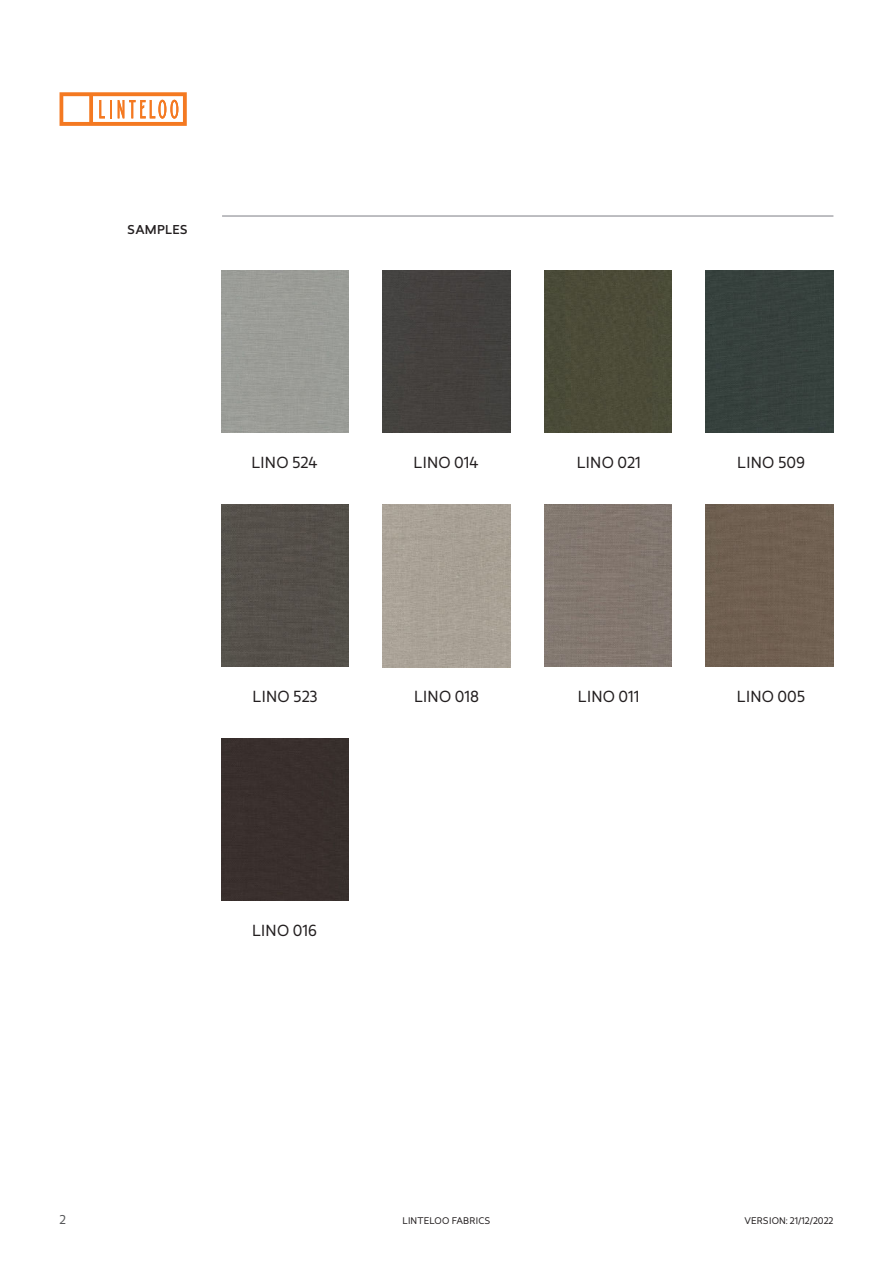
<style>
.page{position:relative;width:893px;height:1263px;background:#fff}
.page>*{position:absolute;margin:0;border:0;box-sizing:border-box;transform-origin:0 0}
.t1{font:15px "Revisal";letter-spacing:.02em;color:#231f20}
.t2{font:500 12px "Revisal";letter-spacing:.02em;color:#231f20}
.t3{font:12px "Revisal";color:#57585a}
.t4{font:9px "Revisal";letter-spacing:.02em;color:#231f20}
</style>
<div class="page">
<svg style="left:60px;top:92px;width:127px;height:34px"></svg>
<hr style="left:222px;top:215px;width:611px;height:2px;background:#a8a9ad">
<div style="left:544px;top:270px;width:128px;height:162px;background:#4b4b38"></div>
<div style="left:221px;top:738px;width:128px;height:162px;background:#392f2d"></div>
<div style="left:544px;top:504px;width:128px;height:162px;background:#83776f"></div>
<div style="left:706px;top:504px;width:127px;height:162px;background:#706051"></div>
<div style="left:706px;top:271px;width:128px;height:161px;background:#36413d"></div>
<div style="left:221px;top:504px;width:128px;height:162px;background:#55504a"></div>
<div style="left:383px;top:504px;width:128px;height:163px;background:#a9a196"></div>
<div style="left:383px;top:270px;width:127px;height:162px;background:#44413e"></div>
<p class="t2" style="left:127px;top:223px;width:62px">SAMPLES</p>
<p class="t1" style="left:251px;top:454px;width:68px">LINO 524</p>
<p class="t1" style="left:253px;top:688px;width:66px">LINO 523</p>
<p class="t1" style="left:252px;top:922px;width:66px">LINO 016</p>
<p class="t1" style="left:414px;top:454px;width:67px">LINO 014</p>
<p class="t1" style="left:414px;top:688px;width:67px">LINO 018</p>
<p class="t1" style="left:577px;top:454px;width:66px">LINO 021</p>
<p class="t1" style="left:578px;top:688px;width:63px">LINO 011</p>
<p class="t1" style="left:737px;top:454px;width:69px">LINO 509</p>
<p class="t1" style="left:737px;top:688px;width:70px">LINO 005</p>
<p class="t3" style="left:60px;top:1213px;width:8px">2</p>
<p class="t4" style="left:402px;top:1216px;width:89px">LINTELOO FABRICS</p>
<p class="t4" style="left:744px;top:1216px;width:91px">VERSION: 21/12/2022</p>
</div>
